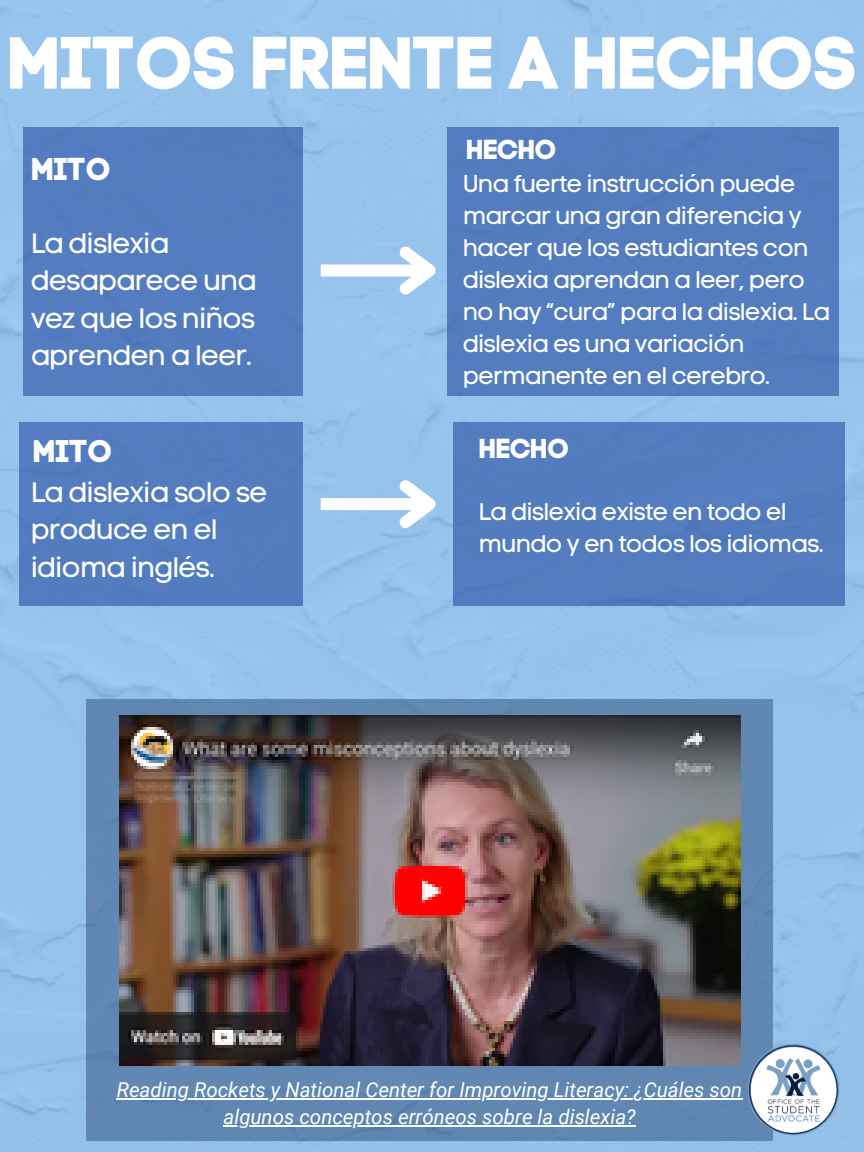
<style>
.page{position:relative;width:864px;height:1152px;background:#96c3eb}
.page>*{position:absolute;margin:0;border:0;box-sizing:border-box;transform-origin:0 0}
.t1{font:73.2px "Code Pro Bold LC";letter-spacing:-.04em;color:#fff}
.t2{font:31.2px "Code Pro Bold LC";letter-spacing:-.04em;color:#fff}
.t3{font:28px/37.2px "Code Pro Normal LC";letter-spacing:-.04em;color:#fff}
.t4{font:27.2px "Code Pro Bold LC";letter-spacing:-.04em;color:#fff}
.t5{font:24px/32px "Code Pro Normal LC";letter-spacing:-.04em;color:#fff}
.t6{font:italic 20.4px/27.2px "Roboto";color:#fff;text-align:center}
</style>
<div class="page">
<div style="left:86px;top:700px;width:687px;height:441px;background:#6087b1"></div>
<img style="left:119px;top:716px;width:622px;height:349px">
<div style="left:23px;top:127px;width:280px;height:268px;background:#537dc0"></div>
<div style="left:447px;top:127px;width:392px;height:268px;background:#537dc0"></div>
<div style="left:321px;top:265px;width:109px;height:12px;background:#fff"></div>
<svg style="left:389px;top:246px;width:47px;height:49px"></svg>
<div style="left:19px;top:422px;width:284px;height:183px;background:#537cbf"></div>
<div style="left:454px;top:422px;width:391px;height:183px;background:#537cbf"></div>
<div style="left:321px;top:498px;width:109px;height:12px;background:#fff"></div>
<svg style="left:389px;top:480px;width:61px;height:58px"></svg>
<hr style="left:117px;top:1098px;width:626px;height:2px;background:#fff">
<hr style="left:224px;top:1126px;width:412px;height:1px;background:#fff">
<img style="left:747px;top:1044px;width:92px;height:92px">
<h1 class="t1" style="left:6px;top:19px;width:853px">MITOS FRENTE A HECHOS</h1>
<p class="t2" style="left:31px;top:150px;width:82px">MITO</p>
<p class="t3" style="left:31px;top:225px;width:228px">La dislexia desaparece una vez que los niños aprenden a leer.</p>
<p class="t2" style="left:33px;top:432px;width:81px">MITO</p>
<p class="t3" style="left:31px;top:474px;width:239px">La dislexia solo se produce en el idioma inglés.</p>
<p class="t4" style="left:466px;top:133px;width:92px">HECHO</p>
<p class="t5" style="left:463px;top:167px;width:369px">Una fuerte instrucción puede marcar una gran diferencia y hacer que los estudiantes con dislexia aprendan a leer, pero no hay “cura” para la dislexia. La dislexia es una variación permanente en el cerebro.</p>
<p class="t4" style="left:479px;top:432px;width:92px">HECHO</p>
<p class="t5" style="left:479px;top:496px;width:347px">La dislexia existe en todo el mundo y en todos los idiomas.</p>
<p class="t6" style="left:117px;top:1076px;width:627px">Reading Rockets y National Center for Improving Literacy: ¿Cuáles son algunos conceptos erróneos sobre la dislexia?</p>
</div>
